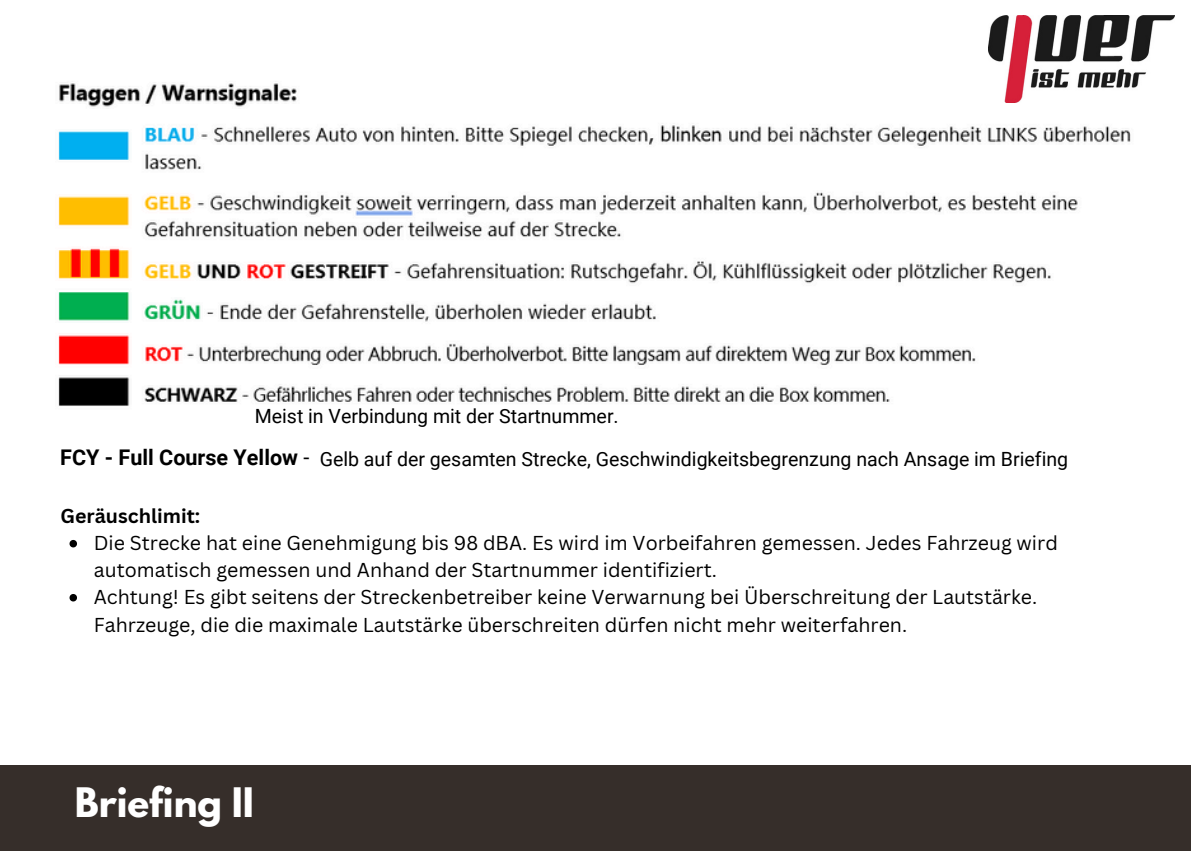
<style>
.page{position:relative;width:1191px;height:851px;background:#fff}
.page>*{position:absolute;margin:0;border:0;box-sizing:border-box;transform-origin:0 0}
.t1{font:700 36px "League Spartan";color:#fff}
.t2{font:700 21.6px "Roboto";color:#000}
.t3{font:19.6px/27px "Canva Sans";color:#000}
.t4{font:19.6px "Roboto";color:#000}
.t5{font:700 19.6px "Canva Sans";color:#000}
.s1{font-weight:400}
</style>
<div class="page">
<div style="left:0;top:765px;width:1191px;height:85px;background:#362e2a"></div>
<img style="left:58px;top:83px;width:1073px;height:323px">
<img style="left:989px;top:15px;width:186px;height:87px">
<svg style="left:70px;top:540px;width:7px;height:7px"></svg>
<svg style="left:70px;top:594px;width:7px;height:7px"></svg>
<p class="t4" style="left:255px;top:405px;width:366px">Meist in Verbindung mit der Startnummer.</p>
<p class="t2" style="left:60px;top:444px;width:251px">FCY - Full Course Yellow <span class="s1">-</span></p>
<h2 class="t4" style="left:320px;top:447px;width:750px">Gelb auf der gesamten Strecke, Geschwindigkeitsbegrenzung nach Ansage im Briefing</h2>
<p class="t5" style="left:61px;top:502px;width:141px">Geräuschlimit:</p>
<p class="t3" style="left:94px;top:529px;width:966px">Die Strecke hat eine Genehmigung bis 98 dBA. Es wird im Vorbeifahren gemessen. Jedes Fahrzeug wird automatisch gemessen und Anhand der Startnummer identifiziert.</p>
<h1 class="t3" style="left:94px;top:583px;width:945px">Achtung! Es gibt seitens der Streckenbetreiber keine Verwarnung bei Überschreitung der Lautstärke.<br>Fahrzeuge, die die maximale Lautstärke überschreiten dürfen nicht mehr weiterfahren.</h1>
<p class="t1" style="left:75px;top:784px;width:181px">Briefing II</p>
</div>
